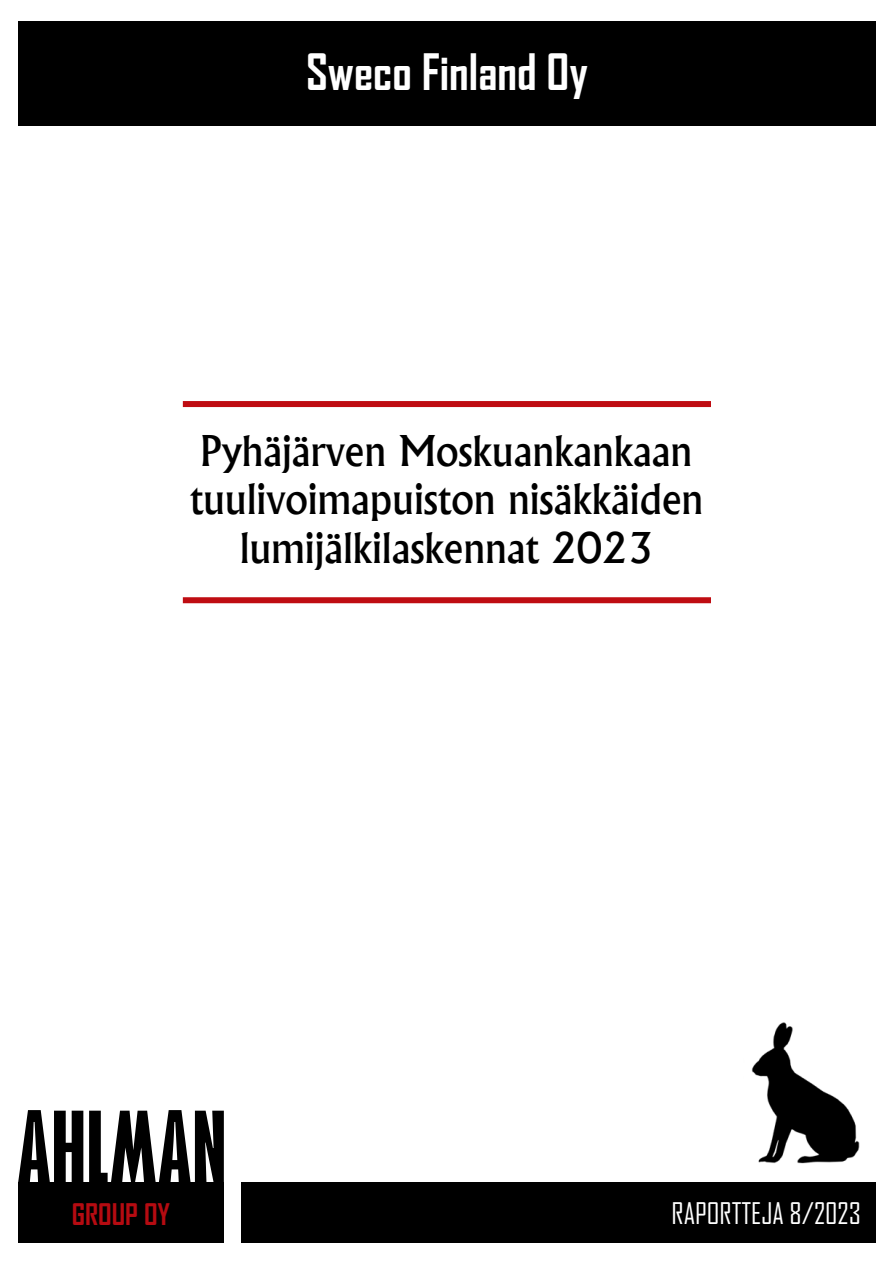
<style>
.page{position:relative;width:893px;height:1263px;background:#fff}
.page>*{position:absolute;margin:0;border:0;box-sizing:border-box;transform-origin:0 0}
.t1{font:700 extra-condensed 90px "Gill Sans";color:#000;scale:1.21 1}
.t2{font:700 48px "Agency FB";color:#fff}
.t3{font:500 40.5px "Albertus";color:#000}
.t4{font:28.5px "Agency FB";color:#fff}
.t5{font:700 28.5px "Agency FB";color:#b50b11}
</style>
<div class="page">
<div style="left:18px;top:21px;width:858px;height:104px;background:#000"></div>
<div style="left:242px;top:1182px;width:634px;height:60px;background:#000"></div>
<div style="left:183px;top:401px;width:528px;height:6px;background:#bf0c12"></div>
<div style="left:183px;top:597px;width:528px;height:6px;background:#bf0c12"></div>
<div style="left:18px;top:1182px;width:206px;height:60px;background:#000"></div>
<img style="left:751px;top:1022px;width:109px;height:142px">
<p class="t2" style="left:306px;top:42px;width:284px">Sweco Finland Oy</p>
<p class="t3" style="left:201px;top:426px;width:493px">Pyhäjärven Moskuankankaan</p>
<p class="t3" style="left:190px;top:474px;width:515px">tuulivoimapuiston nisäkkäiden</p>
<p class="t3" style="left:240px;top:523px;width:415px">lumijälkilaskennat 2023</p>
<p class="t1" style="left:17px;top:1092px;width:175px">AHLMAN</p>
<p class="t5" style="left:72px;top:1197px;width:100px">GROUP OY</p>
<p class="t4" style="left:672px;top:1195px;width:191px">RAPORTTEJA 8/2023</p>
</div>
